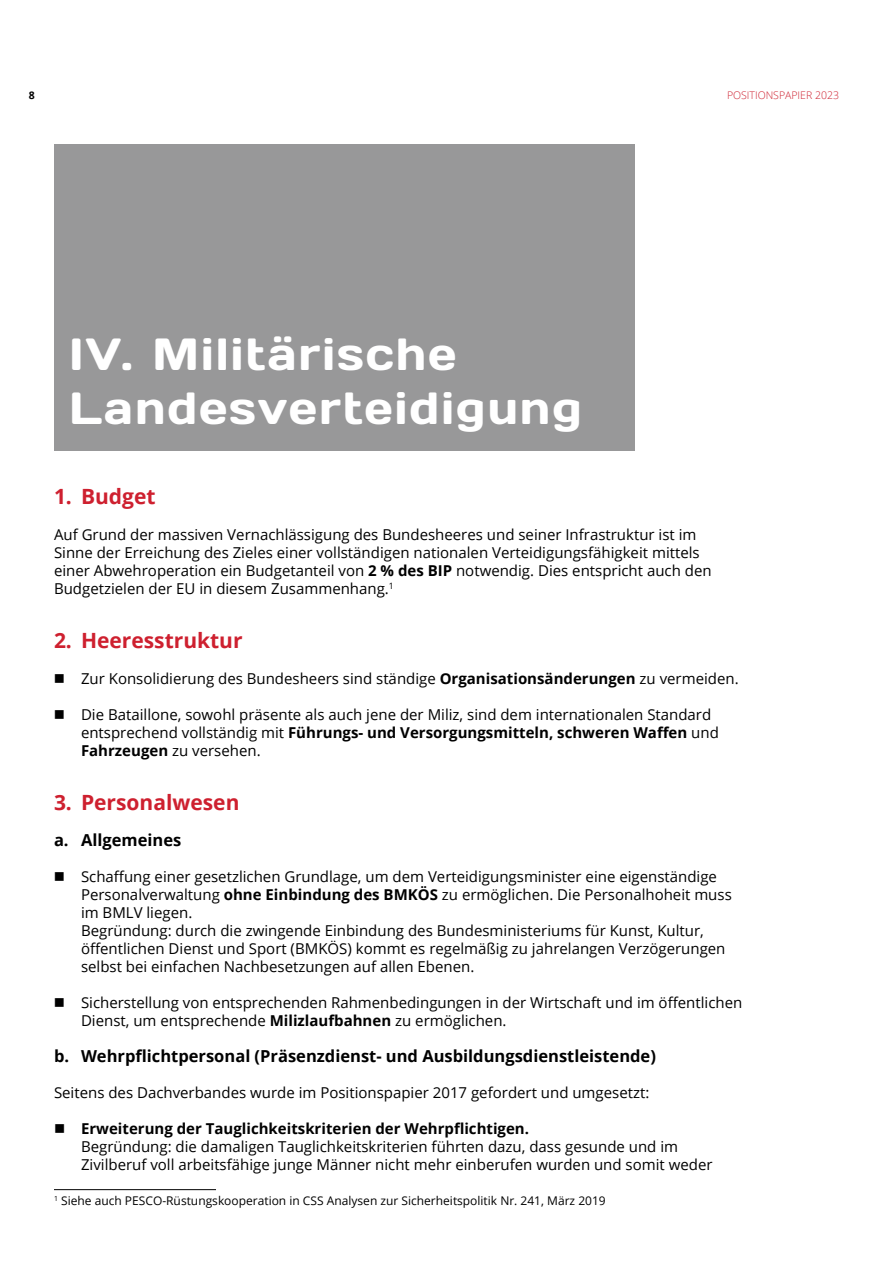
<style>
.page{position:relative;width:893px;height:1263px;background:#fff}
.page>*{position:absolute;margin:0;border:0;box-sizing:border-box;transform-origin:0 0}
.t1{font:45px/54px "Days One";letter-spacing:.04em;color:#fff}
.t2{font:700 21px "Open Sans";color:#ce202f}
.t3{font:700 16.5px "Open Sans";color:#000}
.t4{font:15px/18px "Open Sans";color:#000}
.t5{font:700 15px "Open Sans";color:#000}
.t6{font:12px "Open Sans";color:#000}
.t7{font:300 10.5px "Open Sans";color:#ce202f}
.t8{font:700 10.5px "Open Sans";color:#000}
.s1{font-weight:700}
</style>
<div class="page">
<div style="left:54px;top:144px;width:580px;height:307px;background:#989899"></div>
<hr style="left:54px;top:1189px;width:162px;height:1px;background:#000">
<p class="t8" style="left:29px;top:88px;width:7px">8</p>
<p class="t7" style="left:727px;top:88px;width:113px">POSITIONSPAPIER 2023</p>
<h1 class="t1" style="left:69px;top:327px;width:514px">IV. Militärische<br>Landesverteidigung</h1>
<h2 class="t2" style="left:54px;top:482px;width:103px">1. Budget</h2>
<p class="t4" style="left:54px;top:525px;width:659px">Auf Grund der massiven Vernachlässigung des Bundesheeres und seiner Infrastruktur ist im Sinne der Erreichung des Zieles einer vollständigen nationalen Verteidigungsfähigkeit mittels einer Abwehroperation ein Budgetanteil von <span class="s1">2 % des BIP</span> notwendig. Dies entspricht auch den Budgetzielen der EU in diesem Zusammenhang.<sup>1</sup></p>
<h2 class="t2" style="left:54px;top:626px;width:190px">2. Heeresstruktur</h2>
<p class="t4" style="left:81px;top:669px;width:659px">Zur Konsolidierung des Bundesheers sind ständige <span class="s1">Organisationsänderungen</span> zu vermeiden.</p>
<p class="t4" style="left:81px;top:705px;width:639px">Die Bataillone, sowohl präsente als auch jene der Miliz, sind dem internationalen Standard entsprechend vollständig mit <span class="s1">Führungs- und Versorgungsmitteln, schweren Waffen</span> und<br><span class="s1">Fahrzeugen</span> zu versehen.</p>
<h2 class="t2" style="left:54px;top:788px;width:187px">3. Personalwesen</h2>
<p class="t3" style="left:54px;top:828px;width:129px">a. Allgemeines</p>
<p class="t4" style="left:81px;top:867px;width:652px">Schaffung einer gesetzlichen Grundlage, um dem Verteidigungsminister eine eigenständige Personalverwaltung <span class="s1">ohne Einbindung des BMKÖS</span> zu ermöglichen. Die Personalhoheit muss im BMLV liegen.<br>Begründung: durch die zwingende Einbindung des Bundesministeriums für Kunst, Kultur, öffentlichen Dienst und Sport (BMKÖS) kommt es regelmäßig zu jahrelangen Verzögerungen selbst bei einfachen Nachbesetzungen auf allen Ebenen.</p>
<p class="t4" style="left:81px;top:993px;width:663px">Sicherstellung von entsprechenden Rahmenbedingungen in der Wirtschaft und im öffentlichen<br>Dienst, um entsprechende <span class="s1">Milizlaufbahnen</span> zu ermöglichen.</p>
<p class="t3" style="left:54px;top:1044px;width:603px">b. Wehrpflichtpersonal (Präsenzdienst- und Ausbildungsdienstleistende)</p>
<p class="t4" style="left:54px;top:1083px;width:597px">Seitens des Dachverbandes wurde im Positionspapier 2017 gefordert und umgesetzt:</p>
<p class="t5" style="left:81px;top:1118px;width:450px">Erweiterung der Tauglichkeitskriterien der Wehrpflichtigen.</p>
<p class="t4" style="left:81px;top:1137px;width:633px">Begründung: die damaligen Tauglichkeitskriterien führten dazu, dass gesunde und im<br>Zivilberuf voll arbeitsfähige junge Männer nicht mehr einberufen wurden und somit weder</p>
<p class="t6" style="left:54px;top:1192px;width:553px"><sup>1</sup> Siehe auch PESCO-Rüstungskooperation in CSS Analysen zur Sicherheitspolitik Nr. 241, März 2019</p>
</div>
